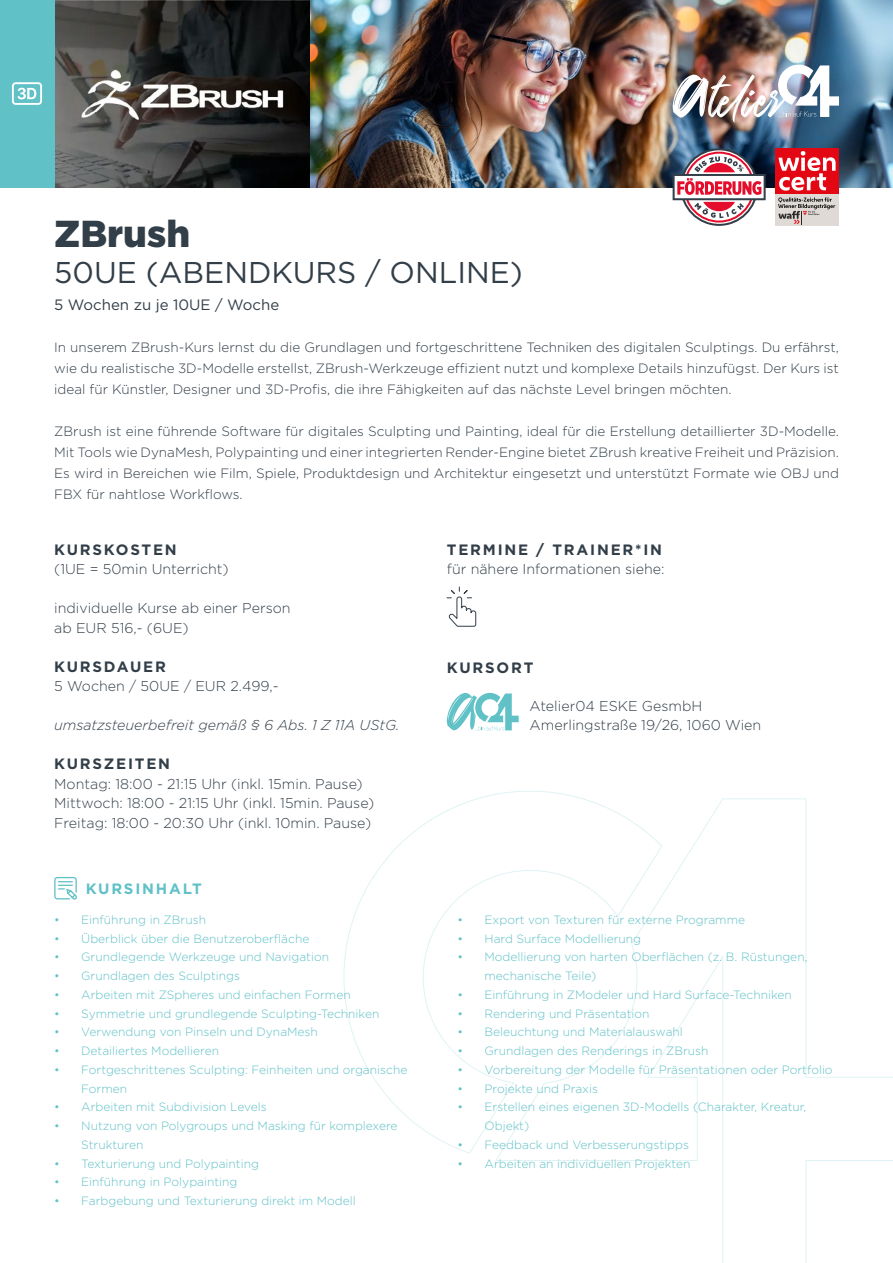
<style>
.page{position:relative;width:893px;height:1263px;background:#fff}
.page>*{position:absolute;margin:0;border:0;box-sizing:border-box;transform-origin:0 0}
.t1{font:900 37.5px "Gotham";color:#323e48}
.t2{font:30px "Gotham";color:#323e48}
.t3{font:700 15px "Gotham";letter-spacing:.12em;color:#323e48}
.t4{font:15px "Gotham";color:#323e48}
.t5{font:700 15px "Gotham";letter-spacing:.12em;color:#60c1c7}
.t6{font:300 14.25px/19.5px "Gotham";color:#323e48}
.t7{font:italic 300 14.25px "Gotham";color:#323e48}
.t8{font:300 13.5px/21px "Gotham";color:#323e48;text-align:justify}
.t9{font:300 12px/18.8px "Gotham";color:#60c1c7}
</style>
<div class="page">
<svg style="left:344px;top:791px;width:549px;height:472px"></svg>
<img style="left:54px;top:0;width:839px;height:187px">
<div style="left:0;top:0;width:54px;height:187px;background:#60c1c7"></div>
<svg style="left:12px;top:82px;width:30px;height:23px"></svg>
<svg style="left:446px;top:586px;width:30px;height:41px"></svg>
<svg style="left:447px;top:692px;width:72px;height:39px"></svg>
<svg style="left:54px;top:877px;width:23px;height:23px"></svg>
<img style="left:672px;top:65px;width:167px;height:58px">
<div style="left:775px;top:194px;width:64px;height:32px;background:#dfdad5"></div>
<div style="left:775px;top:148px;width:64px;height:46px;background:#e30613"></div>
<svg style="left:778px;top:151px;width:58px;height:40px"></svg>
<svg style="left:778px;top:197px;width:57px;height:27px"></svg>
<svg style="left:673px;top:148px;width:93px;height:78px"></svg>
<h1 class="t1" style="left:54px;top:208px;width:137px">ZBrush</h1>
<h2 class="t2" style="left:54px;top:253px;width:470px">50UE (ABENDKURS / ONLINE)</h2>
<p class="t4" style="left:54px;top:295px;width:226px">5 Wochen zu je 10UE / Woche</p>
<p class="t8" style="left:54px;top:337px;width:786px">In unserem ZBrush-Kurs lernst du die Grundlagen und fortgeschrittene Techniken des digitalen Sculptings. Du erfährst, wie du realistische 3D-Modelle erstellst, ZBrush-Werkzeuge effizient nutzt und komplexe Details hinzufügst. Der Kurs ist ideal für Künstler, Designer und 3D-Profis, die ihre Fähigkeiten auf das nächste Level bringen möchten.</p>
<p class="t8" style="left:54px;top:421px;width:786px">ZBrush ist eine führende Software für digitales Sculpting und Painting, ideal für die Erstellung detaillierter 3D-Modelle.<br>Mit Tools wie DynaMesh, Polypainting und einer integrierten Render-Engine bietet ZBrush kreative Freiheit und Präzision.<br>Es wird in Bereichen wie Film, Spiele, Produktdesign und Architektur eingesetzt und unterstützt Formate wie OBJ und FBX für nahtlose Workflows.</p>
<p class="t3" style="left:54px;top:539px;width:124px">KURSKOSTEN</p>
<p class="t6" style="left:54px;top:559px;width:176px">(1UE = 50min Unterricht)</p>
<p class="t6" style="left:54px;top:598px;width:238px">individuelle Kurse ab einer Person ab EUR 516,- (6UE)</p>
<p class="t3" style="left:54px;top:656px;width:113px">KURSDAUER</p>
<p class="t6" style="left:54px;top:676px;width:226px">5 Wochen / 50UE / EUR 2.499,-</p>
<p class="t7" style="left:54px;top:716px;width:347px">umsatzsteuerbefreit gemäß § 6 Abs. 1 Z 11A UStG.</p>
<p class="t3" style="left:54px;top:754px;width:117px">KURSZEITEN</p>
<p class="t6" style="left:54px;top:773px;width:322px">Montag: 18:00 - 21:15 Uhr (inkl. 15min. Pause)<br>Mittwoch: 18:00 - 21:15 Uhr (inkl. 15min. Pause)<br>Freitag: 18:00 - 20:30 Uhr (inkl. 10min. Pause)</p>
<p class="t5" style="left:86px;top:879px;width:118px">KURSINHALT</p>
<p class="t9" style="left:54px;top:910px;width:153px">• Einführung in ZBrush</p>
<p class="t9" style="left:54px;top:929px;width:257px">• Überblick über die Benutzeroberfläche</p>
<p class="t9" style="left:54px;top:947px;width:276px">• Grundlegende Werkzeuge und Navigation</p>
<p class="t9" style="left:54px;top:966px;width:187px">• Grundlagen des Sculptings</p>
<p class="t9" style="left:54px;top:985px;width:298px">• Arbeiten mit ZSpheres und einfachen Formen</p>
<p class="t9" style="left:54px;top:1004px;width:327px">• Symmetrie und grundlegende Sculpting-Techniken</p>
<p class="t9" style="left:54px;top:1022px;width:265px">• Verwendung von Pinseln und DynaMesh</p>
<p class="t9" style="left:54px;top:1041px;width:166px">• Detailiertes Modellieren</p>
<p class="t9" style="left:81px;top:1060px;width:328px;text-indent:-27px">• Fortgeschrittenes Sculpting: Feinheiten und organische<br>Formen</p>
<p class="t9" style="left:54px;top:1097px;width:214px">• Arbeiten mit Subdivision Levels</p>
<p class="t9" style="left:81px;top:1116px;width:318px;text-indent:-27px">• Nutzung von Polygroups und Masking für komplexere<br>Strukturen</p>
<p class="t9" style="left:54px;top:1154px;width:206px">• Texturierung und Polypainting</p>
<p class="t9" style="left:54px;top:1172px;width:185px">• Einführung in Polypainting</p>
<p class="t9" style="left:54px;top:1191px;width:303px">• Farbgebung und Texturierung direkt im Modell</p>
<p class="t3" style="left:447px;top:539px;width:217px">TERMINE / TRAINER*IN</p>
<p class="t6" style="left:447px;top:559px;width:219px">für nähere Informationen siehe:</p>
<p class="t3" style="left:447px;top:657px;width:88px">KURSORT</p>
<p class="t6" style="left:530px;top:695px;width:233px">Atelier04 ESKE GesmbH<br>Amerlingstraße 19/26, 1060 Wien</p>
<p class="t9" style="left:458px;top:910px;width:289px">• Export von Texturen für externe Programme</p>
<p class="t9" style="left:458px;top:928px;width:185px">• Hard Surface Modellierung</p>
<p class="t9" style="left:485px;top:947px;width:324px;text-indent:-27px">• Modellierung von harten Oberflächen (z. B. Rüstungen, mechanische Teile)</p>
<p class="t9" style="left:458px;top:985px;width:336px">• Einführung in ZModeler und Hard Surface-Techniken</p>
<p class="t9" style="left:458px;top:1003px;width:193px">• Rendering und Präsentation</p>
<p class="t9" style="left:458px;top:1022px;width:227px">• Beleuchtung und Materialauswahl</p>
<p class="t9" style="left:458px;top:1041px;width:252px">• Grundlagen des Renderings in ZBrush</p>
<p class="t9" style="left:458px;top:1060px;width:377px">• Vorbereitung der Modelle für Präsentationen oder Portfolio</p>
<p class="t9" style="left:458px;top:1078px;width:142px">• Projekte und Praxis</p>
<p class="t9" style="left:485px;top:1097px;width:323px;text-indent:-27px">• Erstellen eines eigenen 3D-Modells (Charakter, Kreatur,<br>Objekt)</p>
<p class="t9" style="left:458px;top:1135px;width:233px">• Feedback und Verbesserungstipps</p>
<p class="t9" style="left:458px;top:1153px;width:234px">• Arbeiten an individuellen Projekten</p>
</div>
